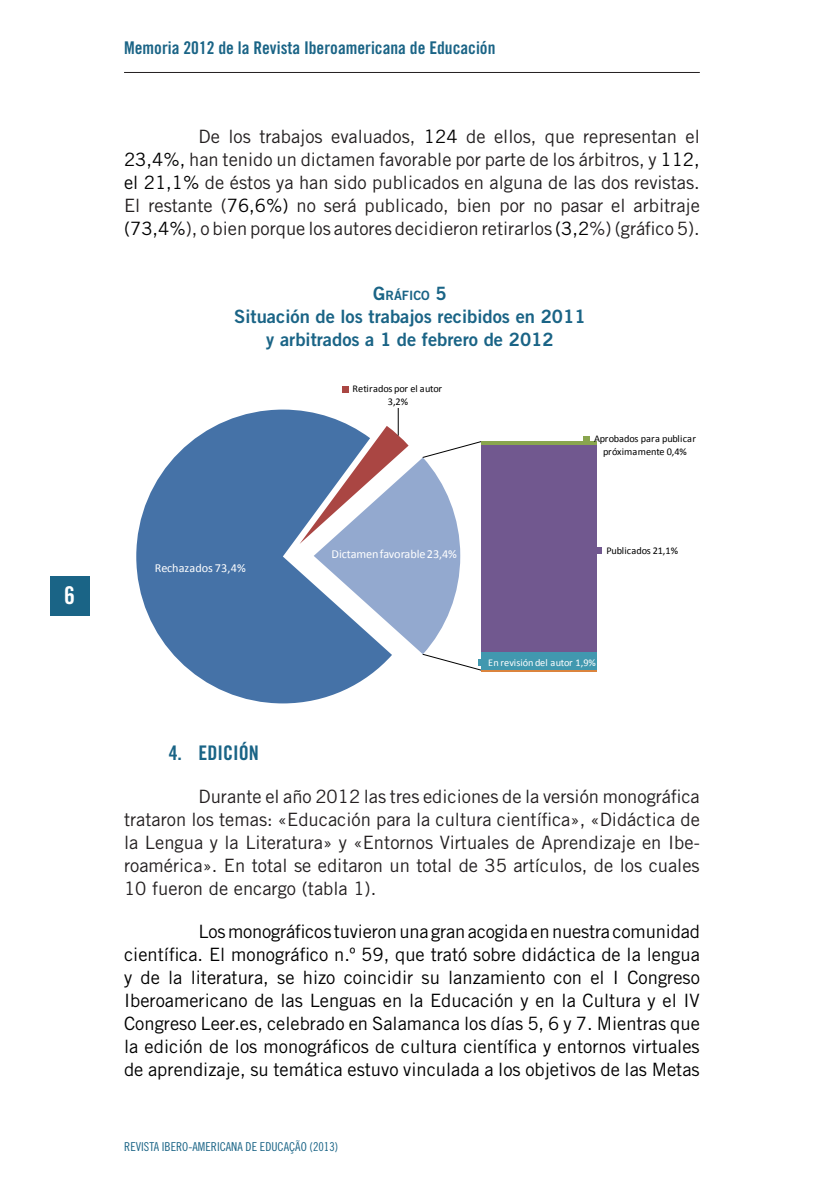
<style>
.page{position:relative;width:819px;height:1191px;background:#fff}
.page>*{position:absolute;margin:0;border:0;box-sizing:border-box;transform-origin:0 0}
.t1{font:24.5px "Trade Gothic Bold Cond Twenty";color:#fff}
.t2{font:20.12px "Trade Gothic Bold Cond Twenty";color:#1a6486}
.TEXTO{font:18.38px/22.9px "Trade Gothic";color:#231f20;text-align:justify}
.TEXTO-2{font:18.38px/22.9px "Trade Gothic";color:#000;text-align:justify}
.TITCUADRO{font:18.38px/22.9px "Trade Gothic Bold Two";color:#1a6486;text-align:center}
.t3{font:17.5px "Trade Gothic Bold Cond Twenty";color:#1a6486}
.TITCUADRO-2{font:12.78px "Trade Gothic Bold Two";color:#1a6486}
.t4{font:12.25px "Trade Gothic Cond Eighteen";color:#1a6486}
.t5{font:12.25px "Calibri";letter-spacing:-.005em;color:#fff}
.t6{font:10.33px/12.8px "Calibri";letter-spacing:-.01em;color:#000;text-align:center}
.t7{font:10.33px "Calibri";letter-spacing:-.005em;color:#fff}
.s1{font-family:"Trade Gothic Cond Eighteen";font-size:19.25px}
.s2{color:#000}
.s3{font-style:inherit}
.s4{font-size:18.38px}
</style>
<div class="page">
<hr style="left:124px;top:72px;width:575px;height:1px;background:#231f20">
<div style="left:50px;top:576px;width:39px;height:39px;background:#1a6486"></div>
<svg style="left:136px;top:409px;width:239px;height:294px;fill:#4572a7"></svg>
<hr style="left:481px;top:441px;width:115px;height:4px;background:#89a54e">
<div style="left:481px;top:445px;width:115px;height:207px;background:#71588f"></div>
<div style="left:481px;top:652px;width:115px;height:18px;background:#4198af"></div>
<hr style="left:481px;top:670px;width:115px;height:1px;background:#db843d">
<svg style="left:299px;top:408px;width:182px;height:263px"></svg>
<div style="left:144px;top:564px;width:8px;height:7px;background:#4572a7"></div>
<svg style="left:342px;top:386px;width:6px;height:6px"></svg>
<div style="left:583px;top:436px;width:7px;height:6px;background:#89a54e"></div>
<svg style="left:596px;top:547px;width:5px;height:6px"></svg>
<div style="left:477px;top:659px;width:6px;height:7px;background:#4198af"></div>
<h1 class="t1" style="left:64px;top:580px;width:12px">6<span class="s1">6</span></h1>
<p class="t3" style="left:124px;top:37px;width:373px">Memoria 2012 de la Revista Iberoamericana de Educación</p>
<p class="TEXTO" style="left:124px;top:125px;width:577px;text-indent:74px">De los trabajos evaluados, <span class="s2">124</span> de ellos, que representan el <span class="s2">23,4%,</span> han tenido un dictamen favorable por parte de los árbitros, y <span class="s2">112, el 21,1%</span> de éstos ya han sido publicados en alguna de las dos revistas<span class="s3">.<br></span>El restante (<span class="s2">76,6%)</span> no será publicado, bien por no pasar el arbitraje <span class="s2">(73,4%</span>), o bien porque los autores decidieron retirarlos <span class="s2">(3,2</span>%) (gráfico 5).</p>
<p class="TITCUADRO-2" style="left:373px;top:287px;width:75px"><span class="s4">G</span>RÁFICO <span class="s4">5</span></p>
<p class="TITCUADRO" style="left:234px;top:304px;width:353px">Situación de los trabajos recibidos en 2011 y arbitrados a 1 de febrero de 2012</p>
<p class="t5" style="left:155px;top:560px;width:92px">Rechazados 73,4%</p>
<p class="t6" style="left:352px;top:382px;width:91px">Retirados por el autor<br>3,2%</p>
<p class="t5" style="left:331px;top:547px;width:127px">Dictamen favorable 23,4%</p>
<p class="t6" style="left:594px;top:432px;width:103px">Aprobados para publicar próximamente 0,4%</p>
<p class="t6" style="left:606px;top:543px;width:73px">Publicados 21,1%</p>
<p class="t7" style="left:488px;top:656px;width:109px">En revisión del autor 1,9%</p>
<p class="t2" style="left:169px;top:740px;width:92px">4. EDICIÓN</p>
<p class="TEXTO" style="left:124px;top:784px;width:577px;text-indent:74px">Durante el año 2012 las tres ediciones de la versión monográfica trataron los temas: «Educación para la cultura científica», «Didáctica de la Lengua y la Literatura» y «Entornos Virtuales de Aprendizaje en Ibe&shy;roamérica». En total se editaron un total de 35 artículos, de los cuales 10 fueron de encargo (tabla 1).</p>
<p class="TEXTO-2" style="left:124px;top:919px;width:577px;text-indent:74px">Los monográficos tuvieron una gran acogida en nuestra comunidad científica. El monográfico n.º 59, que trató sobre didáctica de la lengua y de la literatura, se hizo coincidir su lanzamiento con el I Congreso Iberoamericano de las Lenguas en la Educación y en la Cultura y el IV Congreso Leer.es, celebrado en Salamanca los días 5, 6 y 7. Mientras que la edición de los monográficos de cultura científica y entornos virtuales de aprendizaje, su temática estuvo vinculada a los objetivos de las Metas</p>
<p class="t4" style="left:124px;top:1139px;width:215px">REVISTA IBERO-AMERICANA DE EDUCAÇÃO (2013)</p>
</div>
